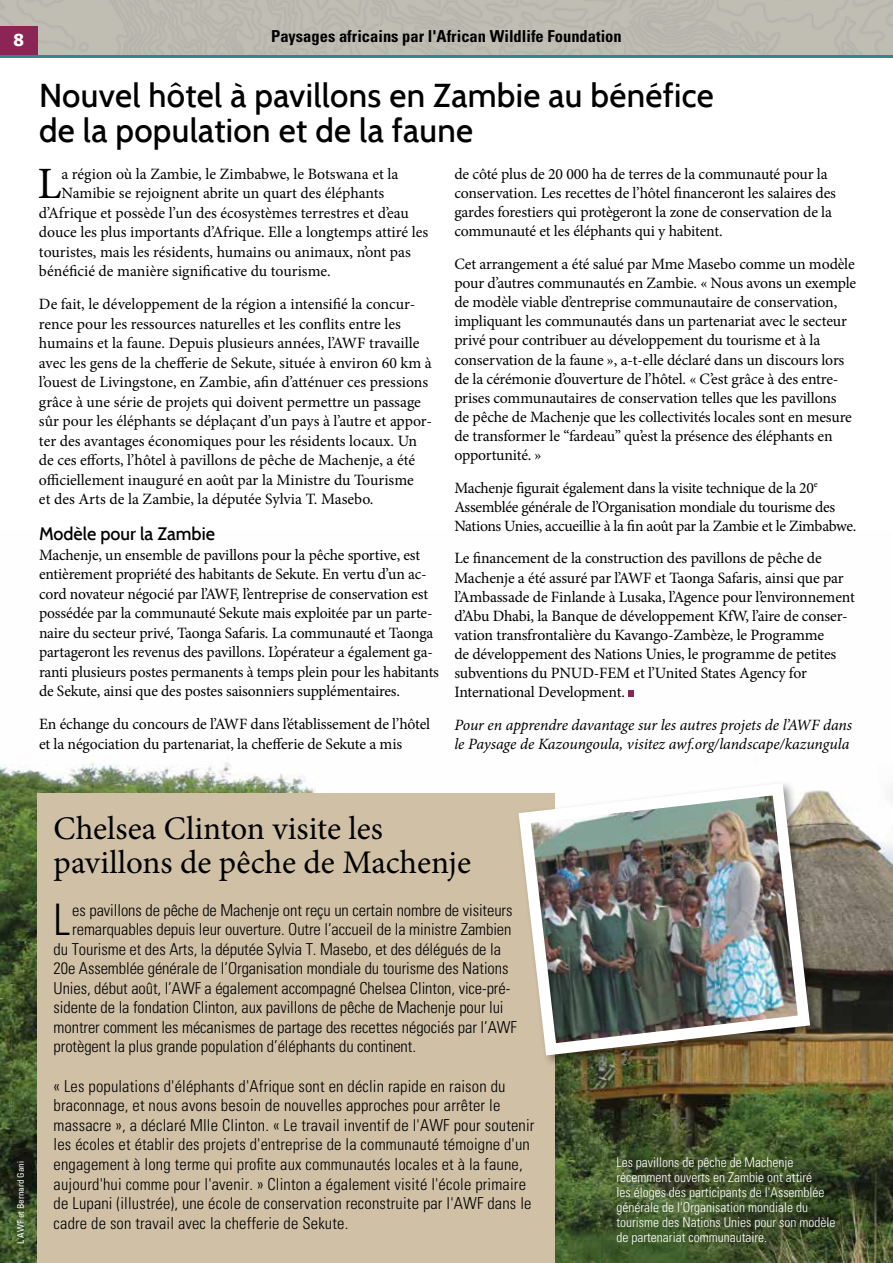
<style>
.page{position:relative;width:893px;height:1263px;background:#fff}
.page>*{position:absolute;margin:0;border:0;box-sizing:border-box;transform-origin:0 0}
.t1{font:44.85px "Minion Pro";color:#000}
.t2{font:300 condensed 43.5px "Univers";color:#000}
.t3{font:500 33px/34.5px "Cabin";letter-spacing:.01em;color:#000}
.t4{font:33px/34.5px "Minion Pro";color:#000}
.t5{font:500 18px "Cabin";color:#000}
.t6{font:300 condensed 16.5px/19.5px "Univers";letter-spacing:-.005em;color:#000}
.t7{font:700 condensed 16.5px "Univers";color:#000}
.t8{font:700 16.5px "Tahoma";color:#fff}
.t9{font:15.75px/19px "Minion Pro";letter-spacing:-.01em;color:#000}
.t10{font:italic 15.75px/19px "Minion Pro";letter-spacing:-.01em;color:#000}
.t11{font:300 condensed 13.5px/15px "Univers";color:#fff}
.t12{font:condensed 9px "Univers";color:#fff}
</style>
<div class="page">
<div style="left:0;top:0;width:893px;height:55px;background:#bebbb2"></div>
<div style="left:0;top:27px;width:37px;height:28px;background:#8a2555"></div>
<hr style="left:0;top:55px;width:893px;height:3px;background:#2b8c87">
<img style="left:0;top:762px;width:893px;height:501px">
<div style="left:37px;top:793px;width:518px;height:470px;background:#d0c0a6"></div>
<div style="left:516px;top:780px;width:306px;height:288px;background:#000;opacity:.39"></div>
<img style="left:512px;top:777px;width:304px;height:284px">
<div style="left:628px;top:690px;width:6px;height:7px;background:#8a2555"></div>
<p class="t8" style="left:13px;top:28px;width:12px">8</p>
<p class="t7" style="left:271px;top:26px;width:352px">Paysages africains par l'African Wildlife Foundation</p>
<h3 class="t3" style="left:39px;top:78px;width:676px">Nouvel hôtel à pavillons en Zambie au bénéfice de la population et de la faune</h3>
<h1 class="t1" style="left:37px;top:154px;width:26px">L</h1>
<p class="t9" style="left:62px;top:165px;width:338px">a région où la Zambie, le Zimbabwe, le Botswana et la</p>
<p class="t9" style="left:62px;top:184px;width:324px">Namibie se rejoignent abrite un quart des éléphants</p>
<p class="t9" style="left:39px;top:203px;width:371px">d’Afrique et possède l’un des écosystèmes terrestres et d’eau</p>
<p class="t9" style="left:39px;top:223px;width:391px">douce les plus importants d’Afrique. Elle a longtemps attiré les</p>
<p class="t9" style="left:39px;top:242px;width:373px">touristes, mais les résidents, humains ou animaux, n’ont pas</p>
<p class="t9" style="left:39px;top:262px;width:293px">bénéficié de manière significative du tourisme.</p>
<p class="t9" style="left:39px;top:294px;width:394px;line-height:19.5px">De fait, le développement de la région a intensifié la concur&shy;rence pour les ressources naturelles et les conflits entre les humains et la faune. Depuis plusieurs années, l’AWF travaille avec les gens de la chefferie de Sekute, située à environ 60 km à l’ouest de Livingstone, en Zambie, afin d’atténuer ces pressions grâce à une série de projets qui doivent permettre un passage sûr pour les éléphants se déplaçant d’un pays à l’autre et appor&shy;ter des avantages économiques pour les résidents locaux. Un de ces efforts, l’hôtel à pavillons de pêche de Machenje, a été officiellement inauguré en août par la Ministre du Tourisme<br>et des Arts de la Zambie, la députée Sylvia T. Masebo.</p>
<p class="t5" style="left:39px;top:523px;width:178px">Modèle pour la Zambie</p>
<p class="t9" style="left:39px;top:545px;width:401px;line-height:19.5px">Machenje, un ensemble de pavillons pour la pêche sportive, est entièrement propriété des habitants de Sekute. En vertu d’un ac&shy;cord novateur négocié par l’AWF, l’entreprise de conservation est possédée par la communauté Sekute mais exploitée par un parte&shy;naire du secteur privé, Taonga Safaris. La communauté et Taonga partageront les revenus des pavillons. L’opérateur a également ga&shy;ranti plusieurs postes permanents à temps plein pour les habitants de Sekute, ainsi que des postes saisonniers supplémentaires.</p>
<p class="t9" style="left:39px;top:715px;width:393px;line-height:19.5px">En échange du concours de l’AWF dans l’établissement de l’hôtel et la négociation du partenariat, la chefferie de Sekute a mis</p>
<p class="t9" style="left:454px;top:165px;width:383px">de côté plus de 20 000 ha de terres de la communauté pour la conservation. Les recettes de l’hôtel financeront les salaires des gardes forestiers qui protègeront la zone de conservation de la communauté et les éléphants qui y habitent.</p>
<p class="t9" style="left:454px;top:255px;width:403px">Cet arrangement a été salué par Mme Masebo comme un modèle pour d’autres communautés en Zambie. « Nous avons un exemple de modèle viable d’entreprise communautaire de conservation, impliquant les communautés dans un partenariat avec le secteur privé pour contribuer au développement du tourisme et à la conservation de la faune », a-t-elle déclaré dans un discours lors de la cérémonie d’ouverture de l’hôtel. « C’est grâce à des entre&shy;prises communautaires de conservation telles que les pavillons<br>de pêche de Machenje que les collectivités locales sont en mesure de transformer le “fardeau” qu’est la présence des éléphants en opportunité. »</p>
<p class="t9" style="left:454px;top:478px;width:403px">Machenje figurait également dans la visite technique de la 20<sup>e<br></sup>Assemblée générale de l’Organisation mondiale du tourisme des<br>Nations Unies, accueillie à la fin août par la Zambie et le Zimbabwe.</p>
<p class="t9" style="left:454px;top:549px;width:402px">Le financement de la construction des pavillons de pêche de Machenje a été assuré par l’AWF et Taonga Safaris, ainsi que par l’Ambassade de Finlande à Lusaka, l’Agence pour l’environnement d’Abu Dhabi, la Banque de développement KfW, l’aire de conser&shy;vation transfrontalière du Kavango-Zambèze, le Programme<br>de développement des Nations Unies, le programme de petites subventions du PNUD-FEM et l’United States Agency for International Development.</p>
<p class="t10" style="left:454px;top:715px;width:399px">Pour en apprendre davantage sur les autres projets de l’AWF dans le Paysage de Kazoungoula, visitez awf.org/landscape/kazungula</p>
<p class="t12" style="left:15px;top:1244px;width:84px;rotate:-90deg">L'AWF et Bernard Gani</p>
<h3 class="t4" style="left:54px;top:811px;width:419px">Chelsea Clinton visite les pavillons de pêche de Machenje</h3>
<h2 class="t2" style="left:54px;top:894px;width:18px">L</h2>
<p class="t6" style="left:72px;top:900px;width:442px">es pavillons de pêche de Machenje ont reçu un certain nombre de visiteurs</p>
<p class="t6" style="left:72px;top:920px;width:441px">remarquables depuis leur ouverture. Outre l’accueil de la ministre Zambien</p>
<p class="t6" style="left:54px;top:939px;width:449px">du Tourisme et des Arts, la députée Sylvia T. Masebo, et des délégués de la</p>
<p class="t6" style="left:54px;top:959px;width:456px">20e Assemblée générale de l’Organisation mondiale du tourisme des Nations</p>
<p class="t6" style="left:54px;top:978px;width:458px">Unies, début août, l’AWF a également accompagné Chelsea Clinton, vice-pré-</p>
<p class="t6" style="left:54px;top:998px;width:451px">sidente de la fondation Clinton, aux pavillons de pêche de Machenje pour lui</p>
<p class="t6" style="left:54px;top:1017px;width:465px">montrer comment les mécanismes de partage des recettes négociés par l’AWF</p>
<p class="t6" style="left:54px;top:1037px;width:364px">protègent la plus grande population d’éléphants du continent.</p>
<p class="t6" style="left:54px;top:1076px;width:482px">« Les populations d'éléphants d'Afrique sont en déclin rapide en raison du braconnage, et nous avons besoin de nouvelles approches pour arrêter le massacre », a déclaré Mlle Clinton. « Le travail inventif de l'AWF pour soutenir les écoles et établir des projets d'entreprise de la communauté témoigne d'un engagement à long terme qui profite aux communautés locales et à la faune, aujourd'hui comme pour l'avenir. » Clinton a également visité l'école primaire de Lupani (illustrée), une école de conservation reconstruite par l'AWF dans le cadre de son travail avec la chefferie de Sekute.</p>
<p class="t11" style="left:616px;top:1155px;width:220px">Les pavillons de pêche de Machenje récemment ouverts en Zambie ont attiré<br>les éloges des participants de l'Assemblée générale de l'Organisation mondiale du tourisme des Nations Unies pour son modèle</p>
<p class="t11" style="left:616px;top:1230px;width:152px">de partenariat communautaire.</p>
</div>
